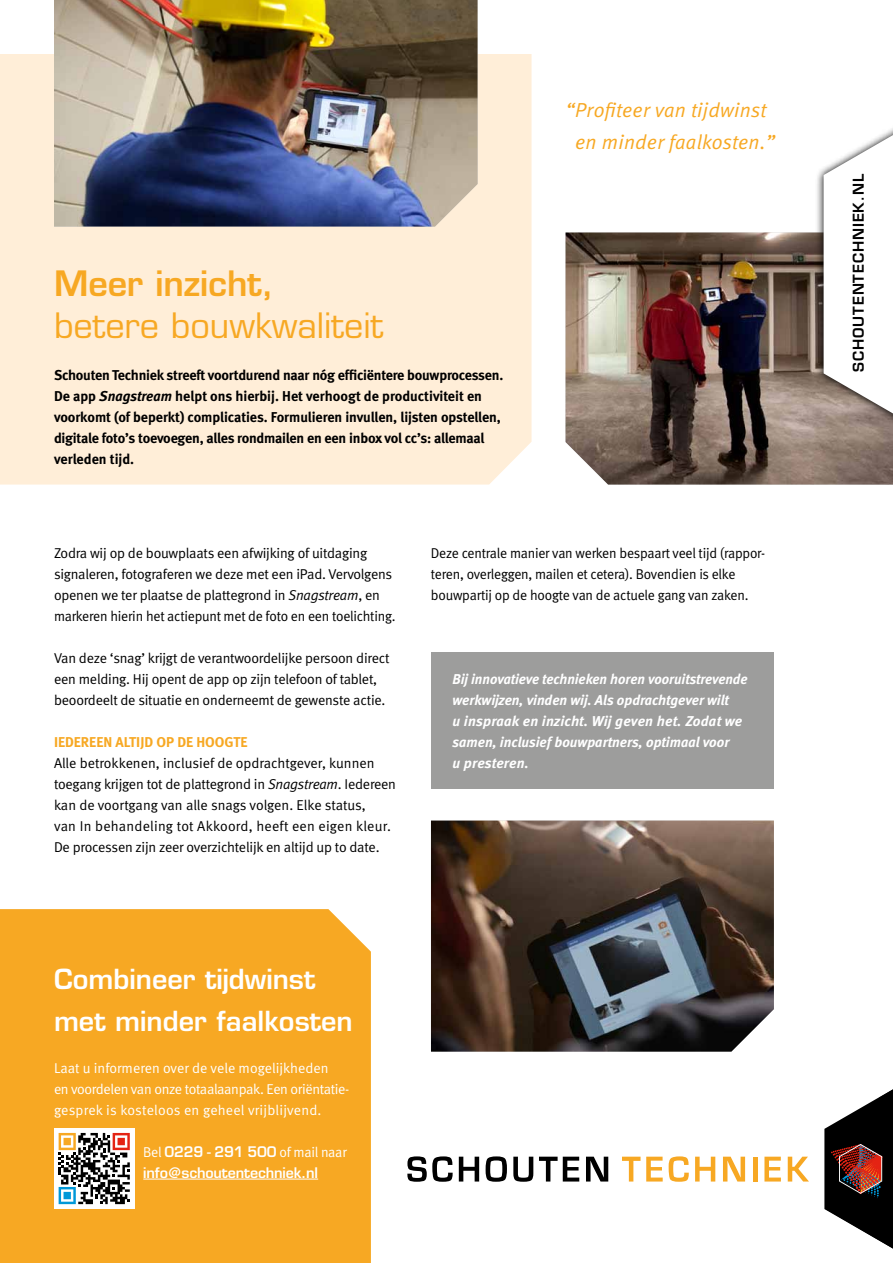
<style>
.page{position:relative;width:893px;height:1263px;background:#fff}
.page>*{position:absolute;margin:0;border:0;box-sizing:border-box;transform-origin:0 0}
.t1{font:34.2px "Eurostile LT Std";color:#f7a823}
.t2{font:600 34.2px "Eurostile LT Std";color:#f7a823}
.t3{font:600 27px/42px "Eurostile LT Std";color:#fff}
.t4{font:italic 20.25px/31.5px "Meta Normal";letter-spacing:.015em;color:#f7a823;text-align:center}
.t5{font:600 14.55px "Eurostile LT Std";letter-spacing:.06em;color:#000}
.t6{font:14.25px/21px "Meta Normal";letter-spacing:-.015em;color:#000}
.t7{font:700 14.25px/21px "Meta";letter-spacing:-.015em;color:#000}
.t8{font:italic 700 14.25px/21px "Meta";color:#fff}
.t9{font:14.25px/21px "Meta Normal";color:#fff}
.t10{font:600 14.25px "Eurostile LT Std";color:#fff}
.t11{font:700 14.25px "Meta";color:#f7a823}
.s1{font-style:italic}
.s2{font-family:"Eurostile LT Std";font-weight:600}
</style>
<div class="page">
<div style="left:0;top:54px;width:531px;height:431px;background:#ffeed8"></div>
<div style="left:0;top:909px;width:371px;height:354px;background:#f7a823"></div>
<hr style="left:143px;top:1179px;width:175px;height:1px;background:#fff">
<img style="left:54px;top:0;width:423px;height:227px">
<img style="left:566px;top:232px;width:327px;height:252px">
<div style="left:54px;top:1129px;width:80px;height:80px;background:#fff"></div>
<svg style="left:59px;top:1133px;width:71px;height:71px"></svg>
<svg style="left:407px;top:1156px;width:46px;height:26px"></svg>
<svg style="left:459px;top:1157px;width:20px;height:24px"></svg>
<svg style="left:486px;top:1156px;width:21px;height:26px"></svg>
<svg style="left:513px;top:1157px;width:20px;height:25px"></svg>
<svg style="left:539px;top:1157px;width:40px;height:24px"></svg>
<svg style="left:586px;top:1157px;width:22px;height:24px"></svg>
<svg style="left:622px;top:1157px;width:18px;height:24px"></svg>
<svg style="left:646px;top:1157px;width:17px;height:24px"></svg>
<svg style="left:669px;top:1156px;width:20px;height:26px"></svg>
<svg style="left:695px;top:1157px;width:20px;height:24px"></svg>
<svg style="left:723px;top:1157px;width:22px;height:24px"></svg>
<hr style="left:753px;top:1157px;width:4px;height:24px;background:#f7a823">
<svg style="left:764px;top:1157px;width:17px;height:24px"></svg>
<svg style="left:788px;top:1157px;width:21px;height:24px"></svg>
<svg style="left:824px;top:1089px;width:69px;height:159px"></svg>
<img style="left:431px;top:821px;width:343px;height:231px">
<div style="left:431px;top:652px;width:343px;height:137px;background:#9d9d9c"></div>
<svg style="left:815px;top:128px;width:78px;height:345px;background:#96887f"></svg>
<svg style="left:824px;top:135px;width:69px;height:278px"></svg>
<h1 class="t2" style="left:54px;top:262px;width:221px">Meer inzicht,</h1>
<h1 class="t1" style="left:54px;top:304px;width:331px">betere bouwkwaliteit</h1>
<p class="t7" style="left:54px;top:364px;width:451px">Schouten Techniek streeft voortdurend naar nóg efficiëntere bouwprocessen.<br>De app <span class="s1">Snagstream</span> helpt ons hierbij. Het verhoogt de productiviteit en voorkomt (of beperkt) complicaties. Formulieren invullen, lijsten opstellen, digitale foto’s toevoegen, alles rondmailen en een inbox vol cc’s: allemaal verleden tijd.</p>
<h3 class="t4" style="left:566px;top:94px;width:211px">“Profiteer van tijdwinst en minder faalkosten.”</h3>
<p class="t6" style="left:54px;top:542px;width:343px">Zodra wij op de bouwplaats een afwijking of uitdaging signaleren, fotograferen we deze met een iPad. Vervolgens openen we ter plaatse de plattegrond in <span class="s1">Snagstream</span>, en markeren hierin het actiepunt met de foto en een toelichting.</p>
<p class="t6" style="left:54px;top:647px;width:337px">Van deze ‘snag’ krijgt de verantwoordelijke persoon direct een melding. Hij opent de app op zijn telefoon of tablet, beoordeelt de situatie en onderneemt de gewenste actie.</p>
<p class="t11" style="left:54px;top:734px;width:195px">Iedereen altijd op de hoogte</p>
<p class="t6" style="left:54px;top:752px;width:344px">Alle betrokkenen, inclusief de opdrachtgever, kunnen toegang krijgen tot de plattegrond in <span class="s1">Snagstream</span>. Iedereen kan de voortgang van alle snags volgen. Elke status,<br>van In behandeling tot Akkoord, heeft een eigen kleur.<br>De processen zijn zeer overzichtelijk en altijd up to date.</p>
<p class="t6" style="left:431px;top:542px;width:336px">Deze centrale manier van werken bespaart veel tijd (rappor&shy;teren, overleggen, mailen et cetera). Bovendien is elke bouwpartij op de hoogte van de actuele gang van zaken.</p>
<p class="t8" style="left:452px;top:668px;width:297px">Bij innovatieve technieken horen vooruitstrevende werkwijzen, vinden wij. Als opdrachtgever wilt<br>u inspraak en inzicht. Wij geven het. Zodat we samen, inclusief bouwpartners, optimaal voor<br>u presteren.</p>
<h2 class="t3" style="left:54px;top:957px;width:300px">Combineer tijdwinst met minder faalkosten</h2>
<p class="t9" style="left:54px;top:1057px;width:297px">Laat u informeren over de vele mogelijkheden<br>en voordelen van onze totaalaanpak. Een oriëntatie&shy;gesprek is kosteloos en geheel vrijblijvend.</p>
<p class="t9" style="left:143px;top:1141px;width:205px">Bel <span class="s2">0229 - 291 500</span> of mail naar</p>
<p class="t10" style="left:143px;top:1163px;width:176px">info@schoutentechniek.nl</p>
<p class="t5" style="left:849px;top:371px;width:199px;rotate:-90deg">schoutentechniek.nl</p>
</div>
